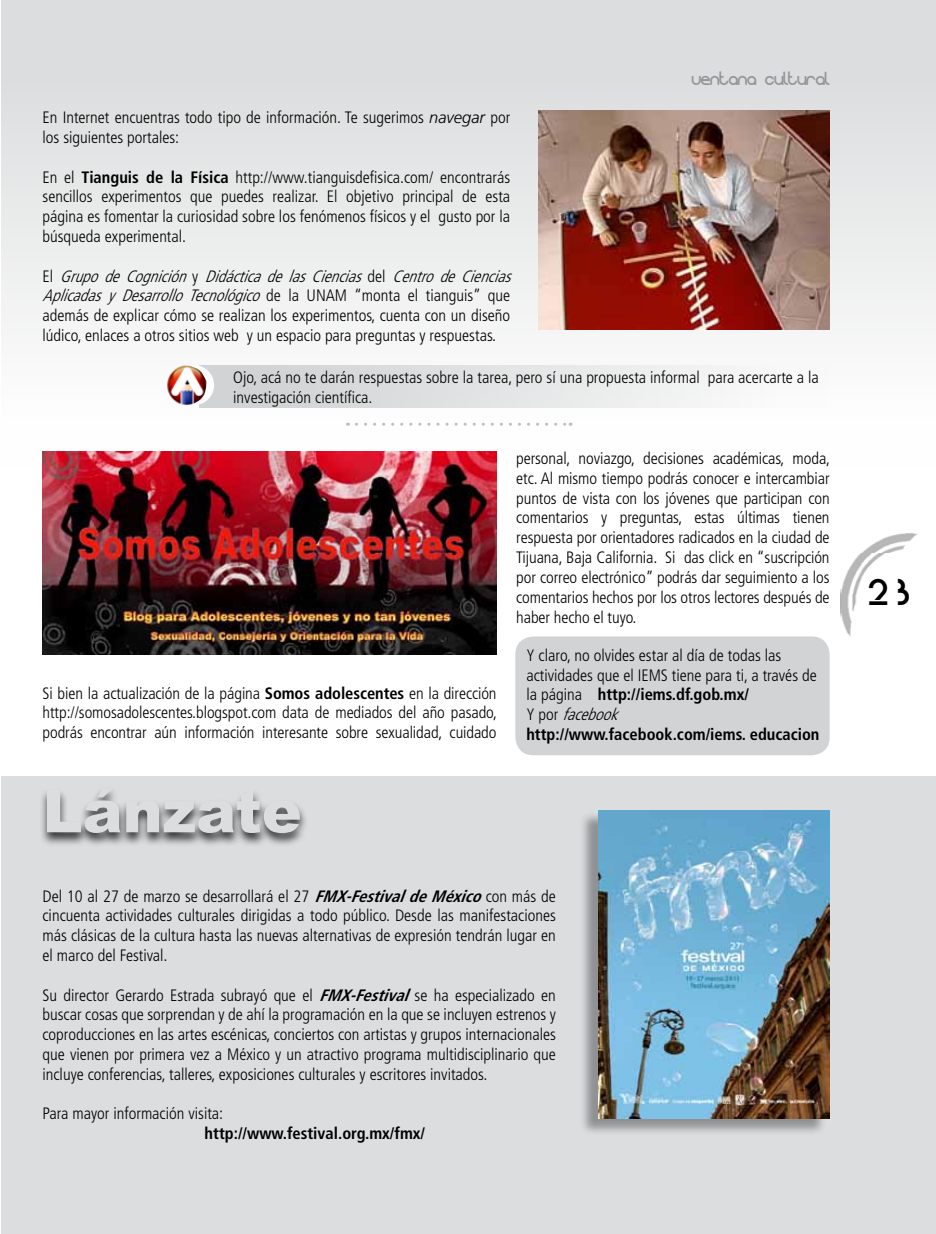
<style>
.page{position:relative;width:936px;height:1234px;background:#fff}
.page>*{position:absolute;margin:0;border:0;box-sizing:border-box;transform-origin:0 0}
.t1{font:900 60px "Arial";color:#dcddde}
.t2{font:39px "Baby Face";color:#000}
.t3{font:18px "Evolution";color:#939598}
.t4{font:300 condensed 16.5px/19.8px "Frutiger";color:#000;text-align:justify}
.t5{font:700 condensed 16.5px "Frutiger";color:#000}
.s1{font-style:italic;font-stretch:normal}
.s2{font-weight:700}
.s3{font-style:italic}
.s4{font-weight:700;font-style:italic}
</style>
<div class="page">
<img style="left:840px;top:533px;width:77px;height:104px">
<div style="left:1px;top:0;width:934px;height:466px;background:linear-gradient(to bottom,#d7d8d9,#fff)"></div>
<hr style="left:0;top:770px;width:1px;height:463px;background:#dcddde">
<div style="left:515px;top:636px;width:314px;height:119px;background:#d1d3d4;border-radius:18px"></div>
<div style="left:1px;top:776px;width:934px;height:457px;background:#dcddde"></div>
<img style="left:538px;top:111px;width:291px;height:218px">
<img style="left:43px;top:451px;width:453px;height:203px">
<div style="left:579px;top:811px;width:247px;height:324px;background:#77787b;opacity:.75"></div>
<img style="left:598px;top:810px;width:231px;height:307px">
<div style="left:40px;top:786px;width:268px;height:61px;background:#000;opacity:.75"></div>
<svg style="left:356px;top:422px;width:215px;height:3px"></svg>
<div style="left:199px;top:365px;width:630px;height:42px;background:linear-gradient(to right,#cdcfd0,#fcfcfc)"></div>
<div style="left:174px;top:365px;width:40px;height:40px;background:#fff;border-radius:50%"></div>
<img style="left:164px;top:363px;width:42px;height:44px">
<p class="t4" style="left:43px;top:108px;width:469px">En Internet encuentras todo tipo de información. Te sugerimos <span class="s1">navegar</span> por los siguientes portales:</p>
<p class="t4" style="left:43px;top:167px;width:469px">En el <span class="s2">Tianguis de la Física</span> http://www.tianguisdefisica.com/ encontrarás sencillos experimentos que puedes realizar. El objetivo principal de esta página es fomentar la curiosidad sobre los fenómenos físicos y el gusto por la búsqueda experimental.</p>
<p class="t4" style="left:43px;top:266px;width:476px;text-align:left">E l <span class="s3">GrupodeCognición</span>y <span class="s3">DidácticadelasCiencias</span>d e l <span class="s3">CentrodeCiencias AplicadasyDesarrolloTecnológico</span> d e l a U N A M “ m o n t a e l t i a n g u i s ” q u e además de explicar cómo se realizan los experimentos, cuenta con un diseño lúdico, enlaces a otros sitios web y un espacio para preguntas y respuestas.</p>
<p class="t3" style="left:691px;top:69px;width:139px">ventana cultural</p>
<p class="t4" style="left:233px;top:368px;width:587px">Ojo, acá no te darán respuestas sobre la tarea, pero sí una propuesta informal para acercarte a la investigación científica.</p>
<p class="t4" style="left:43px;top:683px;width:456px">Si bien la actualización de la página <span class="s2">Somos adolescentes</span> en la dirección http://somosadolescentes.blogspot.com data de mediados del año pasado, podrás encontrar aún información interesante sobre sexualidad, cuidado</p>
<h1 class="t1" style="left:43px;top:767px;width:261px">Lánzate</h1>
<p class="t4" style="left:516px;top:448px;width:315px">personal, noviazgo, decisiones académicas, moda, etc. Al mismo tiempo podrás conocer e intercambiar puntos de vista con los jóvenes que participan con comentarios y preguntas, estas últimas tienen respuesta por orientadores radicados en la ciudad de Tijuana, Baja California. Si das click en “suscripción por correo electrónico” podrás dar seguimiento a los comentarios hechos por los otros lectores después de haber hecho el tuyo.</p>
<p class="t4" style="left:526px;top:645px;width:294px;text-align:left">Y claro, no olvides estar al día de todas las actividades que el IEMS tiene para ti, a través de la página <span class="s2">http://iems.df.gob.mx/<br></span>Y p o r <span class="s3">facebook </span><span class="s2">http://www.facebook.com/iems. educacion</span></p>
<p class="t4" style="left:43px;top:885px;width:515px">Del 10 al 27 de marzo se desarrollará el 27 <span class="s4">FMX-FestivaldeMéxico</span>con más de cincuenta actividades culturales dirigidas a todo público. Desde las manifestaciones más clásicas de la cultura hasta las nuevas alternativas de expresión tendrán lugar en el marco del Festival.</p>
<p class="t4" style="left:43px;top:984px;width:515px">Su director Gerardo Estrada subrayó que el <span class="s4">FMX-Festival</span>se ha especializado en buscar cosas que sorprendan y de ahí la programación en la que se incluyen estrenos y coproducciones en las artes escénicas, conciertos con artistas y grupos internacionales que vienen por primera vez a México y un atractivo programa multidisciplinario que incluye conferencias, talleres, exposiciones culturales y escritores invitados.</p>
<p class="t4" style="left:43px;top:1103px;width:182px">Para mayor información visita:</p>
<p class="t5" style="left:205px;top:1123px;width:222px">http://www.festival.org.mx/fmx/</p>
<h2 class="t2" style="left:865px;top:573px;width:52px">23</h2>
</div>
